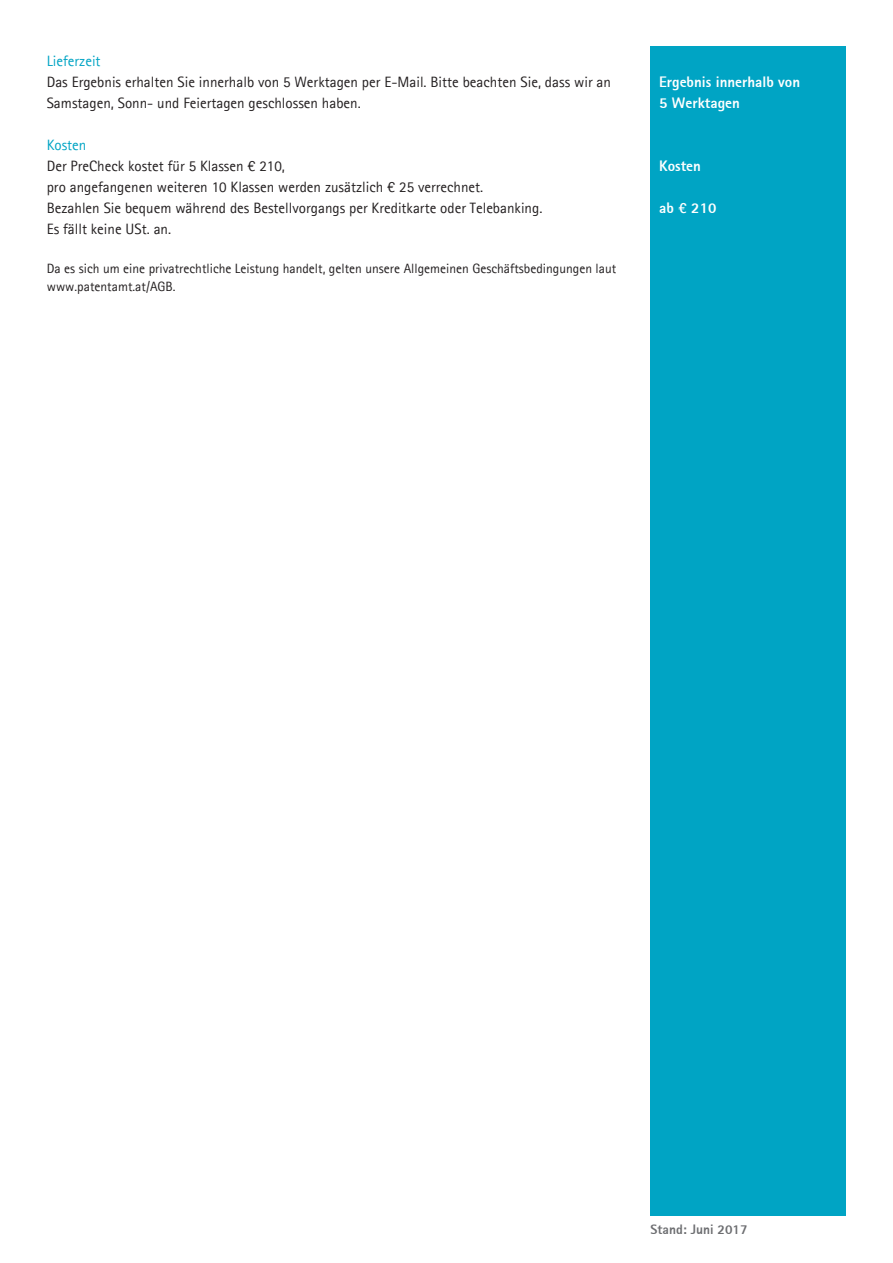
<style>
.page{position:relative;width:893px;height:1263px;background:#fff}
.page>*{position:absolute;margin:0;border:0;box-sizing:border-box;transform-origin:0 0}
.t1{font:15px/21px "Agfa Rotis Sans Serif";color:#231f20}
.t2{font:800 15px/21px "Agfa Rotis Sans Serif";color:#fff}
.t3{font:15px "Agfa Rotis Sans Serif";color:#00a4c4}
.t4{font:13.5px/18px "Agfa Rotis Sans Serif";color:#231f20}
.t5{font:800 13.5px "Agfa Rotis Sans Serif";color:#6c6d70}
</style>
<div class="page">
<div style="left:651px;top:47px;width:195px;height:1169px;background:#00a4c4"></div>
<p class="t3" style="left:47px;top:52px;width:55px">Lieferzeit</p>
<p class="t1" style="left:47px;top:71px;width:566px">Das Ergebnis erhalten Sie innerhalb von 5 Werktagen per E-Mail. Bitte beachten Sie, dass wir an<br>Samstagen, Sonn- und Feiertagen geschlossen haben.</p>
<p class="t3" style="left:47px;top:136px;width:41px">Kosten</p>
<p class="t1" style="left:47px;top:155px;width:497px">Der PreCheck kostet für 5 Klassen € 210,<br>pro angefangenen weiteren 10 Klassen werden zusätzlich € 25 verrechnet.<br>Bezahlen Sie bequem während des Bestellvorgangs per Kreditkarte oder Telebanking.<br>Es fällt keine USt. an.</p>
<p class="t4" style="left:47px;top:259px;width:571px">Da es sich um eine privatrechtliche Leistung handelt, gelten unsere Allgemeinen Geschäftsbedingungen laut www.patentamt.at/AGB.</p>
<p class="t2" style="left:659px;top:71px;width:143px">Ergebnis innerhalb von<br>5 Werktagen</p>
<p class="t2" style="left:659px;top:155px;width:43px">Kosten</p>
<p class="t2" style="left:659px;top:197px;width:59px">ab € 210</p>
<p class="t5" style="left:651px;top:1221px;width:99px">Stand: Juni 2017</p>
</div>
